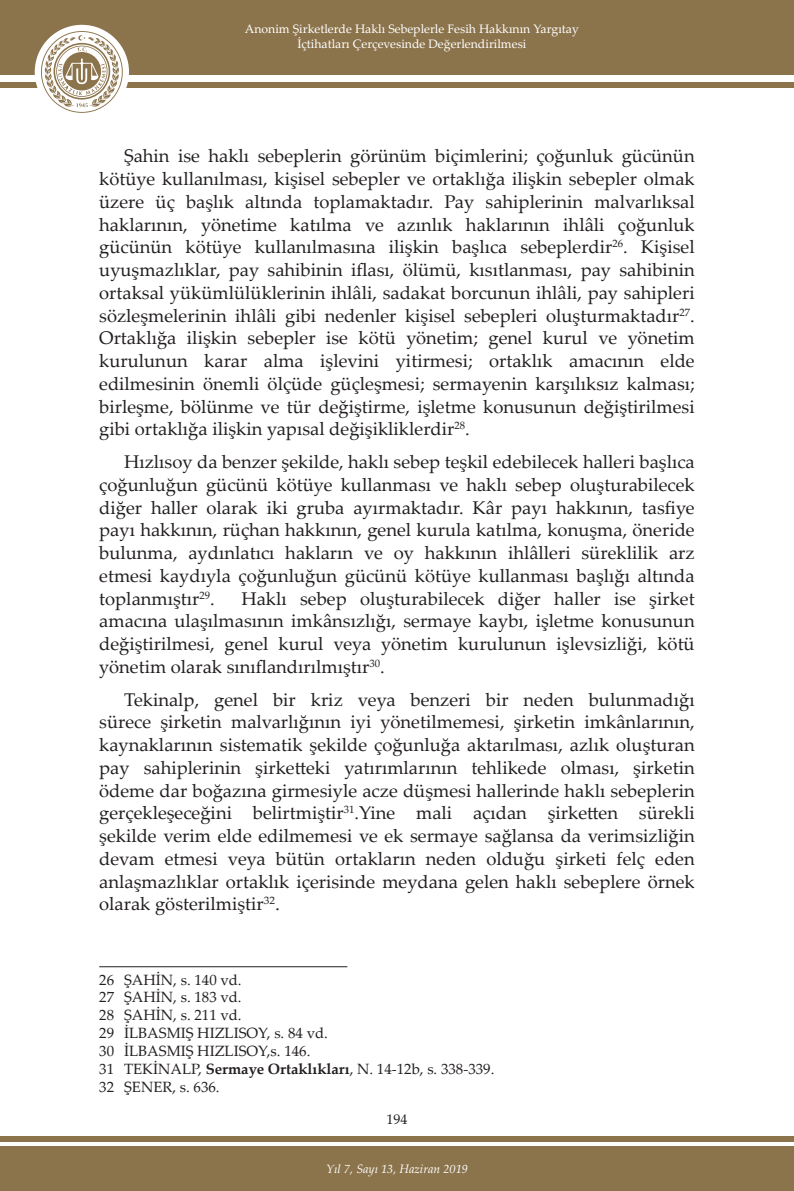
<style>
.page{position:relative;width:794px;height:1191px;background:#fff}
.page>*{position:absolute;margin:0;border:0;box-sizing:border-box;transform-origin:0 0}
.t1{font:18.38px/22.8px "Palatino Linotype";color:#231f20;text-align:justify}
.t2{font:14.88px/17.8px "Palatino Linotype";color:#231f20}
.t3{font:14px "Palatino Linotype";color:#231f20}
.t4{font:12.25px/14.7px "Palatino Linotype";color:#fff;text-align:center}
.t5{font:italic 12.25px "Palatino Linotype";color:#fff}
.s1{font-weight:700}
</style>
<div class="page">
<div style="left:0;top:1136px;width:794px;height:5px;background:#8b734b"></div>
<div style="left:0;top:1146px;width:794px;height:45px;background:#8b734b"></div>
<div style="left:0;top:82px;width:794px;height:6px;background:#8b734b"></div>
<div style="left:0;top:0;width:794px;height:74px;background:#8b734b"></div>
<div style="left:35px;top:25px;width:94px;height:94px;background:#fff;border-radius:50%"></div>
<svg style="left:41px;top:31px;width:82px;height:82px"></svg>
<hr style="left:99px;top:966px;width:248px;height:1px;background:#231f20">
<p class="t4" style="left:245px;top:21px;width:335px">Anonim Şirketlerde Haklı Sebeplerle Fesih Hakkının Yargıtay<br>İçtihatları Çerçevesinde Değerlendirilmesi</p>
<p class="t1" style="left:99px;top:144px;width:597px;text-indent:25px">Şahin ise haklı sebeplerin görünüm biçimlerini; çoğunluk gücünün kötüye kullanılması, kişisel sebepler ve ortaklığa ilişkin sebepler olmak üzere üç başlık altında toplamaktadır. Pay sahiplerinin malvarlıksal haklarının, yönetime katılma ve azınlık haklarının ihlâli çoğunluk gücünün kötüye kullanılmasına ilişkin başlıca sebeplerdir<sup>26</sup>. Kişisel uyuşmazlıklar, pay sahibinin iflası, ölümü, kısıtlanması, pay sahibinin ortaksal yükümlülüklerinin ihlâli, sadakat borcunun ihlâli, pay sahipleri sözleşmelerinin ihlâli gibi nedenler kişisel sebepleri oluşturmaktadır<sup>27</sup>.<br>Ortaklığa ilişkin sebepler ise kötü yönetim; genel kurul ve yönetim kurulunun karar alma işlevini yitirmesi; ortaklık amacının elde edilmesinin önemli ölçüde güçleşmesi; sermayenin karşılıksız kalması; birleşme, bölünme ve tür değiştirme, işletme konusunun değiştirilmesi gibi ortaklığa ilişkin yapısal değişikliklerdir<sup>28</sup>.</p>
<p class="t1" style="left:99px;top:450px;width:597px;text-indent:25px">Hızlısoy da benzer şekilde, haklı sebep teşkil edebilecek halleri başlıca çoğunluğun gücünü kötüye kullanması ve haklı sebep oluşturabilecek diğer haller olarak iki gruba ayırmaktadır. Kâr payı hakkının, tasfiye payı hakkının, rüçhan hakkının, genel kurula katılma, konuşma, öneride bulunma, aydınlatıcı hakların ve oy hakkının ihlâlleri süreklilik arz etmesi kaydıyla çoğunluğun gücünü kötüye kullanması başlığı altında toplanmıştır<sup>29</sup>.</p>
<p class="t1" style="left:99px;top:586px;width:597px;text-indent:142px">Haklı sebep oluşturabilecek diğer haller ise şirket amacına ulaşılmasının imkânsızlığı, sermaye kaybı, işletme konusunun değiştirilmesi, genel kurul veya yönetim kurulunun işlevsizliği, kötü yönetim olarak sınıflandırılmıştır<sup>30</sup>.</p>
<p class="t1" style="left:99px;top:687px;width:597px;text-indent:25px">Tekinalp, genel bir kriz veya benzeri bir neden bulunmadığı sürece şirketin malvarlığının iyi yönetilmemesi, şirketin imkânlarının, kaynaklarının sistematik şekilde çoğunluğa aktarılması, azlık oluşturan pay sahiplerinin şirketteki yatırımlarının tehlikede olması, şirketin ödeme dar boğazına girmesiyle acze düşmesi hallerinde haklı sebeplerin gerçekleşeceğini belirtmiştir<sup>31</sup>.Yine mali açıdan şirketten sürekli şekilde verim elde edilmemesi ve ek sermaye sağlansa da verimsizliğin devam etmesi veya bütün ortakların neden olduğu şirketi felç eden anlaşmazlıklar ortaklık içerisinde meydana gelen haklı sebeplere örnek olarak gösterilmiştir<sup>32</sup>.</p>
<p class="t2" style="left:99px;top:970px;width:397px">26 ŞAHİN, s. 140 vd.<br>27 ŞAHİN, s. 183 vd.<br>28 ŞAHİN, s. 211 vd.<br>29 İLBASMIŞ HIZLISOY, s. 84 vd.<br>30 İLBASMIŞ HIZLISOY,s. 146.<br>31 TEKİNALP, <span class="s1">Sermaye Ortaklıkları</span>, N. 14-12b, s. 338-339.<br>32 ŞENER, s. 636.</p>
<p class="t3" style="left:386px;top:1109px;width:22px">194</p>
<p class="t5" style="left:326px;top:1159px;width:143px">Yıl 7, Sayı 13, Haziran 2019</p>
</div>
